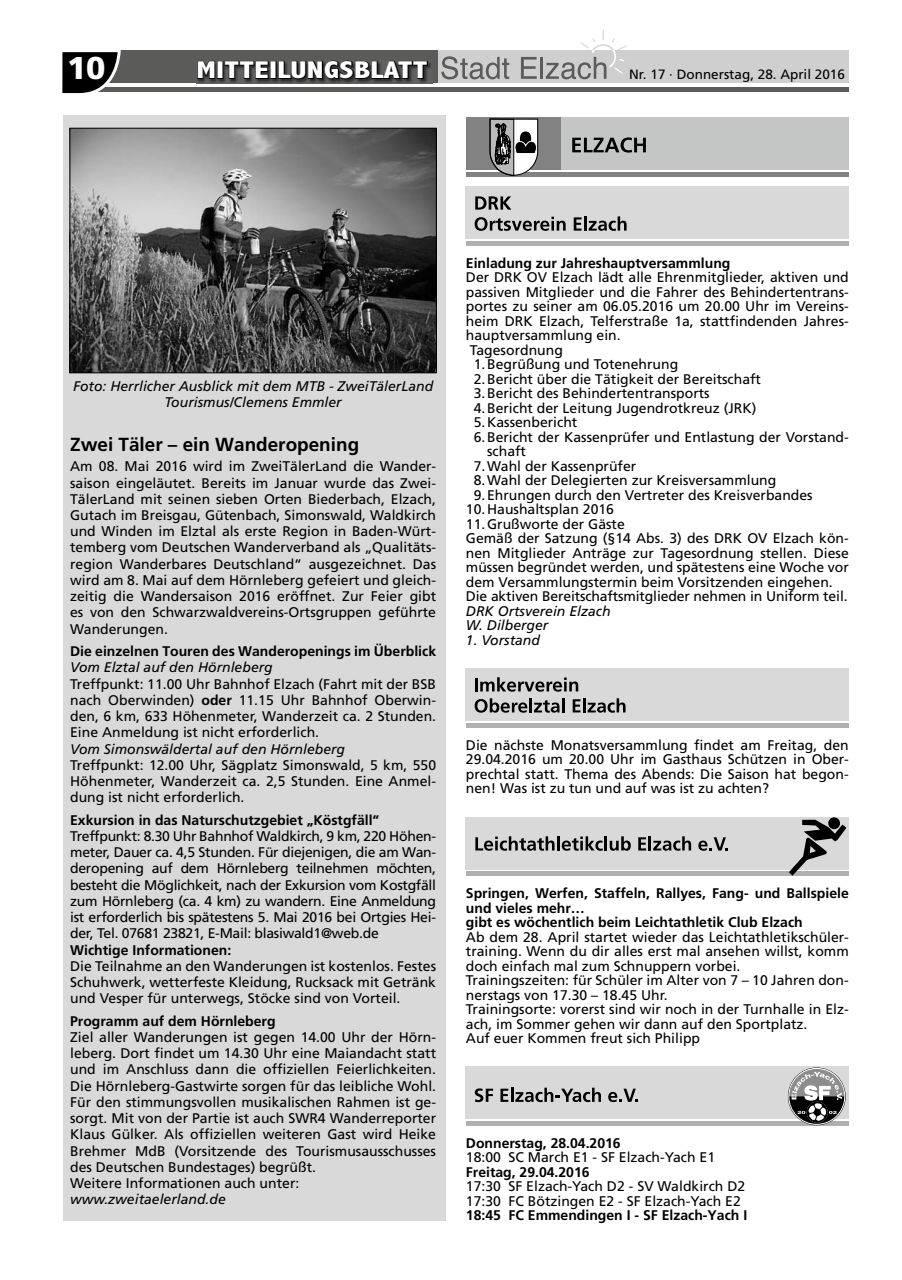
<style>
.page{position:relative;width:902px;height:1280px;background:#fff}
.page>*{position:absolute;margin:0;border:0;box-sizing:border-box;transform-origin:0 0}
.t1{font:900 31.5px "Frutiger";color:#fff}
.t2{font:800 condensed 24.45px "Abadi";letter-spacing:.01em;color:#fff;scale:1.26 1}
.t3{font:700 18.9px "Frutiger";color:#000}
.t4{font:13.95px/16.2px "Frutiger";color:#000;text-align:justify}
.t5{font:700 13.95px/14.5px "Frutiger";color:#000}
.t6{font:italic 13.95px/16.2px "Frutiger";color:#000;text-align:center}
.t7{font:13.5px "Frutiger";color:#000}
.s1{font-weight:700}
</style>
<div class="page">
<div style="left:62px;top:51px;width:786px;height:32px;background:#cfcfcf"></div>
<div style="left:74px;top:51px;width:364px;height:32px;background:#5b5b5a"></div>
<hr style="left:62px;top:87px;width:786px;height:4px;background:#5b5b5a">
<svg style="left:62px;top:50px;width:60px;height:44px"></svg>
<svg style="left:441px;top:56px;width:68px;height:23px"></svg>
<svg style="left:521px;top:57px;width:15px;height:22px"></svg>
<hr style="left:540px;top:57px;width:3px;height:22px;background:#5b5b5a">
<svg style="left:545px;top:29px;width:81px;height:50px"></svg>
<img style="left:198px;top:62px;width:233px;height:21px">
<svg style="left:197px;top:60px;width:231px;height:20px"></svg>
<div style="left:63px;top:115px;width:382px;height:1105px;background:#d9d9da"></div>
<img style="left:72px;top:130px;width:362px;height:241px">
<div style="left:70px;top:128px;width:366px;height:245px;border:1px solid #000"></div>
<div style="left:466px;top:117px;width:95px;height:53px;background:#818281"></div>
<div style="left:561px;top:117px;width:287px;height:53px;background:#c4c5c5"></div>
<hr style="left:466px;top:172px;width:382px;height:4px;background:#818281">
<svg style="left:572px;top:137px;width:73px;height:16px"></svg>
<svg style="left:489px;top:118px;width:49px;height:58px;background:#898989"></svg>
<div style="left:466px;top:187px;width:16px;height:52px;background:#d9d9da"></div>
<div style="left:482px;top:187px;width:366px;height:52px;background:#d9d9da"></div>
<hr style="left:466px;top:242px;width:382px;height:4px;background:#afb0b0">
<svg style="left:475px;top:196px;width:36px;height:14px"></svg>
<svg style="left:474px;top:217px;width:91px;height:14px"></svg>
<svg style="left:573px;top:216px;width:53px;height:15px"></svg>
<div style="left:466px;top:668px;width:16px;height:53px;background:#d9d9da"></div>
<div style="left:482px;top:668px;width:366px;height:53px;background:#d9d9da"></div>
<hr style="left:466px;top:723px;width:382px;height:4px;background:#afb0b0">
<svg style="left:475px;top:677px;width:103px;height:15px"></svg>
<svg style="left:474px;top:698px;width:53px;height:15px"></svg>
<hr style="left:529px;top:698px;width:3px;height:14px;background:#000">
<svg style="left:534px;top:698px;width:30px;height:15px"></svg>
<svg style="left:572px;top:698px;width:53px;height:15px"></svg>
<div style="left:466px;top:817px;width:16px;height:52px;background:#d9d9da"></div>
<div style="left:482px;top:817px;width:366px;height:52px;background:#d9d9da"></div>
<hr style="left:466px;top:872px;width:382px;height:4px;background:#afb0b0">
<svg style="left:475px;top:836px;width:127px;height:15px"></svg>
<hr style="left:604px;top:836px;width:3px;height:14px;background:#000">
<svg style="left:609px;top:836px;width:21px;height:15px"></svg>
<svg style="left:638px;top:837px;width:8px;height:13px"></svg>
<hr style="left:648px;top:836px;width:3px;height:14px;background:#000">
<svg style="left:653px;top:836px;width:38px;height:15px"></svg>
<svg style="left:698px;top:837px;width:29px;height:14px"></svg>
<svg style="left:788px;top:820px;width:58px;height:56px"></svg>
<div style="left:828px;top:817px;width:12px;height:12px;background:#000;border-radius:50%"></div>
<div style="left:466px;top:1067px;width:16px;height:52px;background:#d9d9da"></div>
<div style="left:482px;top:1067px;width:366px;height:52px;background:#d9d9da"></div>
<hr style="left:466px;top:1122px;width:382px;height:4px;background:#afb0b0">
<svg style="left:475px;top:1088px;width:18px;height:14px"></svg>
<svg style="left:500px;top:1088px;width:101px;height:14px"></svg>
<svg style="left:608px;top:1089px;width:29px;height:13px"></svg>
<svg style="left:788px;top:1068px;width:56px;height:55px"></svg>
<h1 class="t1" style="left:67px;top:49px;width:40px">10</h1>
<h2 class="t2" style="left:196px;top:57px;width:185px">MITTEILUNGSBLATT</h2>
<p class="t7" style="left:629px;top:66px;width:217px">Nr. 17 · Donnerstag, 28. April 2016</p>
<p class="t6" style="left:73px;top:377px;width:362px">Foto: Herrlicher Ausblick mit dem MTB - ZweiTälerLand<br>Tourismus/Clemens Emmler</p>
<h3 class="t3" style="left:70px;top:433px;width:290px">Zwei Täler – ein Wanderopening</h3>
<p class="t4" style="left:70px;top:458px;width:367px">Am 08. Mai 2016 wird im ZweiTälerLand die Wander&shy;saison eingeläutet. Bereits im Januar wurde das Zwei-TälerLand mit seinen sieben Orten Biederbach, Elzach, Gutach im Breisgau, Gütenbach, Simonswald, Waldkirch und Winden im Elztal als erste Region in Baden-Würt&shy;temberg vom Deutschen Wanderverband als „Qualitäts&shy;region Wanderbares Deutschland“ ausgezeichnet. Das wird am 8. Mai auf dem Hörnleberg gefeiert und gleich&shy;zeitig die Wandersaison 2016 eröffnet. Zur Feier gibt es von den Schwarzwaldvereins-Ortsgruppen geführte Wanderungen.</p>
<p class="t5" style="left:70px;top:644px;width:367px">Die einzelnen Touren des Wanderopenings im Überblick</p>
<p class="t6" style="left:70px;top:659px;width:204px">Vom Elztal auf den Hörnleberg</p>
<p class="t4" style="left:70px;top:675px;width:367px">Treffpunkt: 11.00 Uhr Bahnhof Elzach (Fahrt mit der BSB nach Oberwinden) <span class="s1">oder</span> 11.15 Uhr Bahnhof Oberwin&shy;den, 6 km, 633 Höhenmeter, Wanderzeit ca. 2 Stunden.<br>Eine Anmeldung ist nicht erforderlich.</p>
<p class="t6" style="left:70px;top:740px;width:276px">Vom Simonswäldertal auf den Hörnleberg</p>
<p class="t4" style="left:70px;top:757px;width:367px">Treffpunkt: 12.00 Uhr, Sägplatz Simonswald, 5 km, 550<br>Höhenmeter, Wanderzeit ca. 2,5 Stunden. Eine Anmel&shy;dung ist nicht erforderlich.</p>
<p class="t5" style="left:70px;top:812px;width:310px">Exkursion in das Naturschutzgebiet „Köstgfäll“</p>
<p class="t4" style="left:70px;top:828px;width:367px">Treffpunkt: 8.30 Uhr Bahnhof Waldkirch, 9 km, 220 Höhen&shy;meter, Dauer ca. 4,5 Stunden. Für diejenigen, die am Wan&shy;deropening auf dem Hörnleberg teilnehmen möchten, besteht die Möglichkeit, nach der Exkursion vom Kostgfäll zum Hörnleberg (ca. 4 km) zu wandern. Eine Anmeldung ist erforderlich bis spätestens 5. Mai 2016 bei Ortgies Hei&shy;der, Tel. 07681 23821, E-Mail: blasiwald1@web.de</p>
<p class="t5" style="left:70px;top:942px;width:162px">Wichtige Informationen:</p>
<p class="t4" style="left:70px;top:958px;width:367px">Die Teilnahme an den Wanderungen ist kostenlos. Festes Schuhwerk, wetterfeste Kleidung, Rucksack mit Getränk und Vesper für unterwegs, Stöcke sind von Vorteil.</p>
<p class="t5" style="left:70px;top:1013px;width:207px">Programm auf dem Hörnleberg</p>
<p class="t4" style="left:70px;top:1029px;width:367px;text-align:left">Ziel aller Wanderungen ist gegen 14.00 Uhr der Hörn&shy;leberg. Dort findet um 14.30 Uhr eine Maiandacht statt und im Anschluss dann die offiziellen Feierlichkeiten.<br>Die Hörnleberg-Gastwirte sorgen für das leibliche Wohl.<br>Für den stimmungsvollen musikalischen Rahmen ist ge&shy;sorgt. Mit von der Partie ist auch SWR4 Wanderreporter Klaus Gülker. Als offiziellen weiteren Gast wird Heike Brehmer MdB (Vorsitzende des Tourismusausschusses des Deutschen Bundestages) begrüßt.<br>Weitere Informationen auch unter:</p>
<p class="t6" style="left:70px;top:1191px;width:157px">www.zweitaelerland.de</p>
<p class="t5" style="left:466px;top:255px;width:266px">Einladung zur Jahreshauptversammlung</p>
<p class="t4" style="left:466px;top:269px;width:384px">Der DRK OV Elzach lädt alle Ehrenmitglieder, aktiven und</p>
<p class="t4" style="left:466px;top:284px;width:384px">passiven Mitglieder und die Fahrer des Behindertentrans-</p>
<p class="t4" style="left:466px;top:298px;width:384px">portes zu seiner am 06.05.2016 um 20.00 Uhr im Vereins-</p>
<p class="t4" style="left:466px;top:313px;width:384px">heim DRK Elzach, Telferstraße 1a, stattfindenden Jahres-</p>
<p class="t4" style="left:466px;top:327px;width:156px">hauptversammlung ein.</p>
<p class="t4" style="left:469px;top:342px;width:95px">Tagesordnung</p>
<p class="t4" style="left:473px;top:356px;width:206px">1.Begrüßung und Totenehrung</p>
<p class="t4" style="left:473px;top:371px;width:289px">2.Bericht über die Tätigkeit der Bereitschaft</p>
<p class="t4" style="left:473px;top:385px;width:237px">3.Bericht des Behindertentransports</p>
<p class="t4" style="left:473px;top:400px;width:284px">4.Bericht der Leitung Jugendrotkreuz (JRK)</p>
<p class="t4" style="left:473px;top:414px;width:105px">5.Kassenbericht</p>
<p class="t4" style="left:473px;top:429px;width:376px">6.Bericht der Kassenprüfer und Entlastung der Vorstand-</p>
<p class="t4" style="left:487px;top:443px;width:40px">schaft</p>
<p class="t4" style="left:473px;top:458px;width:164px">7.Wahl der Kassenprüfer</p>
<p class="t4" style="left:473px;top:472px;width:304px">8.Wahl der Delegierten zur Kreisversammlung</p>
<p class="t4" style="left:473px;top:487px;width:340px">9.Ehrungen durch den Vertreter des Kreisverbandes</p>
<p class="t4" style="left:466px;top:501px;width:150px">10.Haushaltsplan 2016</p>
<p class="t4" style="left:466px;top:516px;width:160px">11.Grußworte der Gäste</p>
<p class="t4" style="left:466px;top:530px;width:384px">Gemäß der Satzung (§14 Abs. 3) des DRK OV Elzach kön-</p>
<p class="t4" style="left:466px;top:544px;width:384px">nen Mitglieder Anträge zur Tagesordnung stellen. Diese</p>
<p class="t4" style="left:466px;top:559px;width:384px">müssen begründet werden, und spätestens eine Woche vor</p>
<p class="t4" style="left:466px;top:573px;width:368px">dem Versammlungstermin beim Vorsitzenden eingehen.</p>
<p class="t4" style="left:466px;top:588px;width:383px">Die aktiven Bereitschaftsmitglieder nehmen in Uniform teil.</p>
<p class="t6" style="left:466px;top:603px;width:146px;line-height:14.5px;text-align:left">DRK Ortsverein Elzach<br>W. Dilberger</p>
<p class="t6" style="left:466px;top:631px;width:76px">1. Vorstand</p>
<p class="t4" style="left:466px;top:737px;width:384px;line-height:14.5px">Die nächste Monatsversammlung findet am Freitag, den 29.04.2016 um 20.00 Uhr im Gasthaus Schützen in Ober&shy;prechtal statt. Thema des Abends: Die Saison hat begon&shy;nen! Was ist zu tun und auf was ist zu achten?</p>
<p class="t5" style="left:466px;top:886px;width:384px">Springen, Werfen, Staffeln, Rallyes, Fang- und Ballspiele und vieles mehr…<br>gibt es wöchentlich beim Leichtathletik Club Elzach</p>
<p class="t4" style="left:466px;top:929px;width:384px;line-height:14.5px;text-align:left">Ab dem 28. April startet wieder das Leichtathletikschüler&shy;training. Wenn du dir alles erst mal ansehen willst, komm doch einfach mal zum Schnuppern vorbei.<br>Trainingszeiten: für Schüler im Alter von 7 – 10 Jahren don&shy;nerstags von 17.30 – 18.45 Uhr.<br>Trainingsorte: vorerst sind wir noch in der Turnhalle in Elz&shy;ach, im Sommer gehen wir dann auf den Sportplatz.<br>Auf euer Kommen freut sich Philipp</p>
<p class="t5" style="left:466px;top:1136px;width:156px">Donnerstag, 28.04.2016</p>
<p class="t4" style="left:466px;top:1149px;width:251px">18:00 SC March E1 - SF Elzach-Yach E1</p>
<p class="t5" style="left:466px;top:1165px;width:125px">Freitag, 29.04.2016</p>
<p class="t4" style="left:466px;top:1179px;width:281px;line-height:14.5px">17:30 SF Elzach-Yach D2 - SV Waldkirch D2<br>17:30 FC Bötzingen E2 - SF Elzach-Yach E2</p>
<p class="t5" style="left:466px;top:1208px;width:281px">18:45 FC Emmendingen I - SF Elzach-Yach I</p>
</div>
